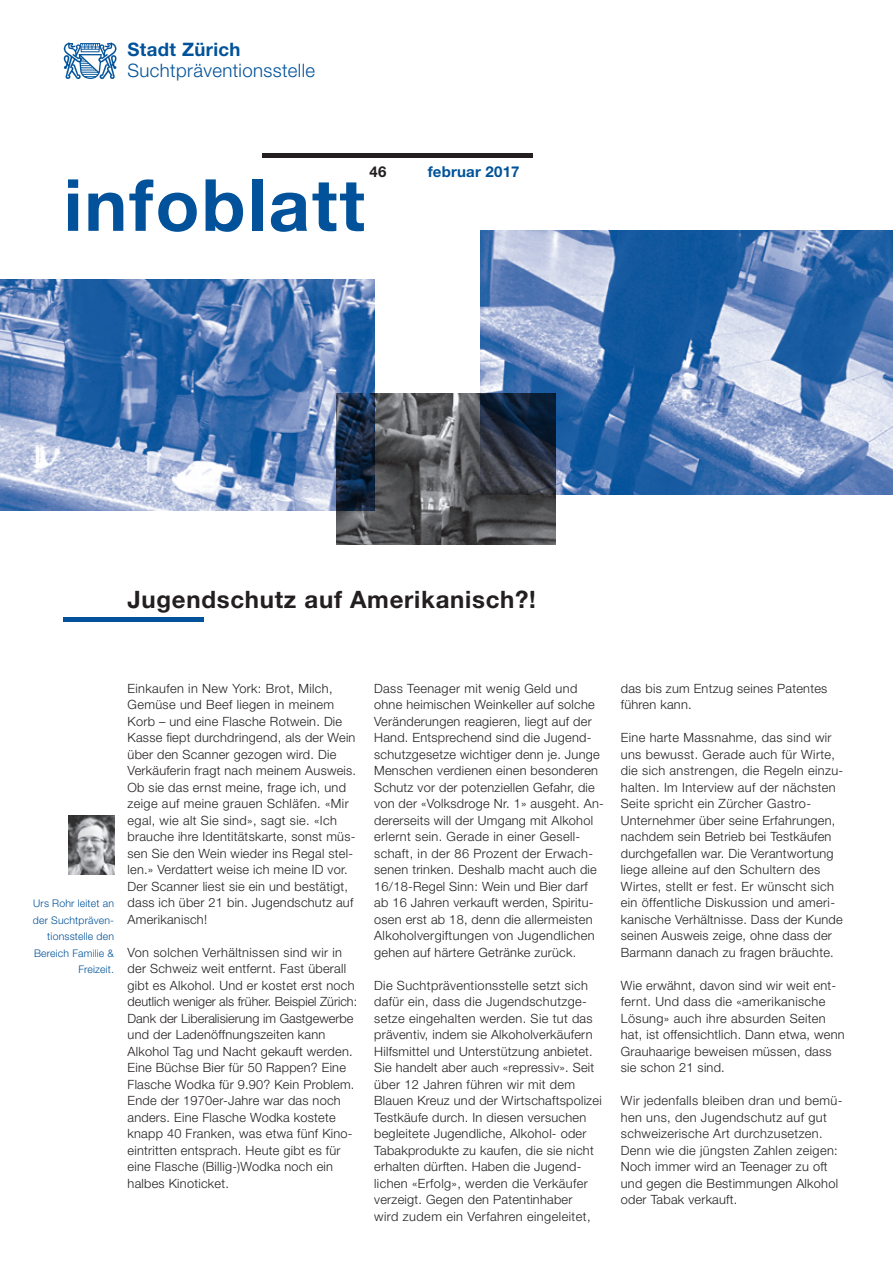
<style>
.page{position:relative;width:893px;height:1263px;background:#fff}
.page>*{position:absolute;margin:0;border:0;box-sizing:border-box;transform-origin:0 0}
.t1{font:700 72px "Helvetica Neue LT Std";letter-spacing:.03em;color:#01529a}
.t2{font:700 24px "Helvetica Neue LT Std";letter-spacing:.03em;color:#231f20}
.t3{font:300 18.6px "Helvetica Neue LT Std";letter-spacing:.02em;color:#01529a}
.t4{font:700 18.6px "Helvetica Neue LT Std";letter-spacing:.02em;color:#01529a}
.t5{font:700 15px "Helvetica Neue LT Std";letter-spacing:.015em;color:#01529a}
.t6{font:700 15px "Helvetica Neue LT Std";color:#231f20}
.t7{font:300 12.75px/16.5px "Helvetica Neue LT Std";letter-spacing:.02em;color:#231f20}
.t8{font:300 10.5px/16.5px "Helvetica Neue LT Std";letter-spacing:.015em;color:#01529a;text-align:right}
</style>
<div class="page">
<hr style="left:262px;top:153px;width:270px;height:4px;background:#231f20">
<svg style="left:64px;top:43px;width:53px;height:36px"></svg>
<img style="left:480px;top:231px;width:413px;height:264px">
<img style="left:0;top:280px;width:374px;height:231px">
<img style="left:337px;top:394px;width:219px;height:150px">
<hr style="left:64px;top:617px;width:140px;height:4px;background:#01529a">
<img style="left:69px;top:815px;width:45px;height:59px">
<p class="t4" style="left:128px;top:38px;width:115px">Stadt Zürich</p>
<p class="t3" style="left:128px;top:59px;width:189px">Suchtpräventionsstelle</p>
<p class="t6" style="left:369px;top:162px;width:18px">46</p>
<p class="t5" style="left:428px;top:162px;width:93px">februar 2017</p>
<p class="t1" style="left:64px;top:161px;width:303px">infoblatt</p>
<p class="t2" style="left:128px;top:585px;width:410px">Jugendschutz auf Amerikanisch?!</p>
<p class="t8" style="left:33px;top:895px;width:83px">Urs Rohr leitet an der Suchtpräven&shy;tionsstelle den<br>Bereich Familie &amp;<br>Freizeit.</p>
<p class="t7" style="left:128px;top:680px;width:230px">Einkaufen in New York: Brot, Milch, Gemüse und Beef liegen in meinem Korb – und eine Flasche Rotwein. Die Kasse fiept durchdringend, als der Wein über den Scanner gezogen wird. Die Verkäuferin fragt nach meinem Ausweis.<br>Ob sie das ernst meine, frage ich, und zeige auf meine grauen Schläfen. «Mir egal, wie alt Sie sind», sagt sie. «Ich brauche ihre Identitätskarte, sonst müs&shy;sen Sie den Wein wieder ins Regal stel&shy;len.» Verdattert weise ich meine ID vor.<br>Der Scanner liest sie ein und bestätigt, dass ich über 21 bin. Jugendschutz auf Amerikanisch!</p>
<p class="t7" style="left:128px;top:944px;width:231px">Von solchen Verhältnissen sind wir in der Schweiz weit entfernt. Fast überall gibt es Alkohol. Und er kostet erst noch deutlich weniger als früher. Beispiel Zürich:<br>Dank der Liberalisierung im Gastgewerbe und der Ladenöffnungszeiten kann Alkohol Tag und Nacht gekauft werden.<br>Eine Büchse Bier für 50 Rappen? Eine Flasche Wodka für 9.90? Kein Problem.<br>Ende der 1970er-Jahre war das noch anders. Eine Flasche Wodka kostete knapp 40 Franken, was etwa fünf Kino&shy;eintritten entsprach. Heute gibt es für eine Flasche (Billig-)Wodka noch ein halbes Kinoticket.</p>
<p class="t7" style="left:374px;top:680px;width:231px">Dass Teenager mit wenig Geld und ohne heimischen Weinkeller auf solche Veränderungen reagieren, liegt auf der Hand. Entsprechend sind die Jugend&shy;schutzgesetze wichtiger denn je. Junge Menschen verdienen einen besonderen Schutz vor der potenziellen Gefahr, die von der «Volksdroge Nr. 1» ausgeht. An&shy;dererseits will der Umgang mit Alkohol erlernt sein. Gerade in einer Gesell&shy;schaft, in der 86 Prozent der Erwach&shy;senen trinken. Deshalb macht auch die 16/18-Regel Sinn: Wein und Bier darf ab 16 Jahren verkauft werden, Spiritu&shy;osen erst ab 18, denn die allermeisten Alkoholvergiftungen von Jugendlichen gehen auf härtere Getränke zurück.</p>
<p class="t7" style="left:374px;top:977px;width:229px">Die Suchtpräventionsstelle setzt sich dafür ein, dass die Jugendschutzge&shy;setze eingehalten werden. Sie tut das präventiv, indem sie Alkoholverkäufern Hilfsmittel und Unterstützung anbietet.<br>Sie handelt aber auch «repressiv». Seit über 12 Jahren führen wir mit dem Blauen Kreuz und der Wirtschaftspolizei Testkäufe durch. In diesen versuchen begleitete Jugendliche, Alkohol- oder Tabakprodukte zu kaufen, die sie nicht erhalten dürften. Haben die Jugend&shy;lichen «Erfolg», werden die Verkäufer verzeigt. Gegen den Patentinhaber<br>wird zudem ein Verfahren eingeleitet,</p>
<p class="t7" style="left:621px;top:680px;width:208px">das bis zum Entzug seines Patentes führen kann.</p>
<p class="t7" style="left:621px;top:729px;width:224px">Eine harte Massnahme, das sind wir uns bewusst. Gerade auch für Wirte, die sich anstrengen, die Regeln einzu&shy;halten. Im Interview auf der nächsten Seite spricht ein Zürcher Gastro-Unternehmer über seine Erfahrungen, nachdem sein Betrieb bei Testkäufen durchgefallen war. Die Verantwortung liege alleine auf den Schultern des Wirtes, stellt er fest. Er wünscht sich ein öffentliche Diskussion und ameri&shy;kanische Verhältnisse. Dass der Kunde seinen Ausweis zeige, ohne dass der Barmann danach zu fragen bräuchte.</p>
<p class="t7" style="left:621px;top:977px;width:225px">Wie erwähnt, davon sind wir weit ent&shy;fernt. Und dass die «amerikanische Lösung» auch ihre absurden Seiten hat, ist offensichtlich. Dann etwa, wenn Grauhaarige beweisen müssen, dass sie schon 21 sind.</p>
<p class="t7" style="left:621px;top:1092px;width:223px">Wir jedenfalls bleiben dran und bemü&shy;hen uns, den Jugendschutz auf gut schweizerische Art durchzusetzen.<br>Denn wie die jüngsten Zahlen zeigen:<br>Noch immer wird an Teenager zu oft und gegen die Bestimmungen Alkohol oder Tabak verkauft.</p>
</div>
